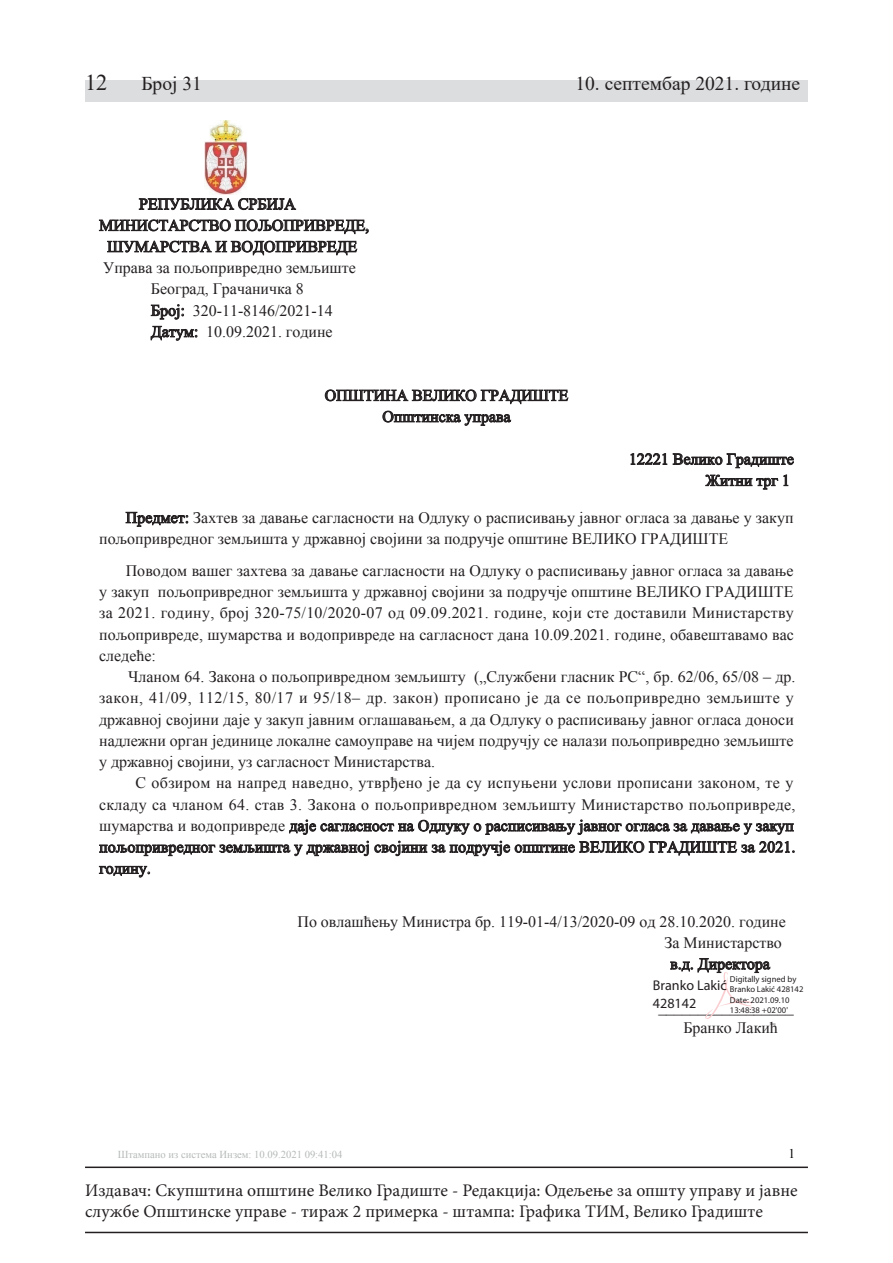
<style>
.page{position:relative;width:893px;height:1263px;background:#fff}
.page>*{position:absolute;margin:0;border:0;box-sizing:border-box;transform-origin:0 0}
.t1{font:22.5px "Times New Roman";color:#231f20}
.t2{font:19.5px "Times New Roman";color:#231f20}
.t3{font:17.7px/21.3px "Minion Pro";color:#231f20}
.t4{font:15.9px/21.3px "Times New Roman";color:#231f20}
.t5{font:14.1px/17.5px "Myriad Pro";color:#231f20}
.t6{font:13.35px "Times New Roman";color:#000001}
.t7{font:10.65px "Times New Roman";color:#b6b9b9}
.t8{font:8.55px/10.5px "Myriad Pro";color:#231f20}
</style>
<div class="page">
<div style="left:85px;top:81px;width:723px;height:21px;background:#dcdddf"></div>
<img style="left:204px;top:120px;width:43px;height:75px">
<svg style="left:139px;top:198px;width:157px;height:12px"></svg>
<svg style="left:99px;top:219px;width:270px;height:15px"></svg>
<svg style="left:107px;top:240px;width:250px;height:15px"></svg>
<svg style="left:151px;top:304px;width:33px;height:16px"></svg>
<svg style="left:151px;top:326px;width:47px;height:15px"></svg>
<svg style="left:325px;top:389px;width:244px;height:15px"></svg>
<svg style="left:382px;top:411px;width:129px;height:15px"></svg>
<svg style="left:630px;top:453px;width:164px;height:15px"></svg>
<svg style="left:705px;top:474px;width:83px;height:16px"></svg>
<svg style="left:125px;top:512px;width:63px;height:15px"></svg>
<svg style="left:99px;top:819px;width:696px;height:37px"></svg>
<svg style="left:99px;top:866px;width:51px;height:11px"></svg>
<svg style="left:670px;top:958px;width:100px;height:60px"></svg>
<hr style="left:85px;top:1232px;width:723px;height:1px;background:#231f20">
<hr style="left:85px;top:1166px;width:723px;height:2px;background:#231f20">
<h1 class="t1" style="left:85px;top:67px;width:24px">12</h1>
<p class="t2" style="left:141px;top:70px;width:62px">Број 31</p>
<p class="t2" style="left:575px;top:70px;width:226px">10. септембар 2021. године</p>
<p class="t4" style="left:139px;top:193px;width:158px">РЕПУБЛИКА СРБИЈА</p>
<p class="t4" style="left:99px;top:214px;width:271px">МИНИСТАРСТВО ПОЉОПРИВРЕДЕ,</p>
<p class="t4" style="left:107px;top:235px;width:251px">ШУМАРСТВА И ВОДОПРИВРЕДЕ</p>
<p class="t4" style="left:103px;top:257px;width:254px">Управа за пољопривредно земљиште</p>
<p class="t4" style="left:151px;top:278px;width:154px">Београд, Грачаничка 8</p>
<p class="t4" style="left:151px;top:299px;width:183px">Број: 320-11-8146/2021-14</p>
<p class="t4" style="left:151px;top:320px;width:183px">Датум: 10.09.2021. године</p>
<p class="t4" style="left:325px;top:384px;width:245px;text-align:center">ОПШТИНА ВЕЛИКО ГРАДИШТЕ<br>Општинска управa</p>
<p class="t4" style="left:629px;top:448px;width:166px;text-align:right">12221 Велико Градиште<br>Житни трг 1</p>
<p class="t4" style="left:99px;top:506px;width:696px;text-indent:27px">Предмет: Захтев за давање сагласности на Одлуку о расписивању јавног огласа за давање у закуп пољопривредног земљишта у државној својини за подручје општине ВЕЛИКО ГРАДИШТЕ</p>
<p class="t4" style="left:99px;top:559px;width:696px;text-align:justify;text-indent:27px">Поводом вашег захтева за давање сагласности на Одлуку о расписивању јавног огласа за давање у закуп пољопривредног земљишта у државној својини за подручје општине ВЕЛИКО ГРАДИШТЕ за 2021. годину, број 320-75/10/2020-07 од 09.09.2021. године, који сте доставили Министарству пољопривреде, шумарства и водопривреде на сагласност дана 10.09.2021. године, обавештавамо вас следеће:</p>
<p class="t4" style="left:99px;top:666px;width:698px;text-indent:29px">Чланом 64. Закона о пољопривредном земљишту („Службени гласник РС“, бр. 62/06, 65/08 – др. закон, 41/09, 112/15, 80/17 и 95/18– др. закон) прописано је да се пољопривредно земљиште у државној својини даје у закуп јавним оглашавањем, а да Одлуку о расписивању јавног огласа доноси надлежни орган јединице локалне самоуправе на чијем подручју се налази пољопривредно земљиште у државној својини, уз сагласност Министарства.</p>
<p class="t4" style="left:99px;top:772px;width:698px;text-indent:36px">С обзиром на напред наведно, утврђено је да су испуњени услови прописани законом, те у складу са чланом 64. став 3. Закона о пољопривредном земљишту Министарство пољопривреде, шумарства и водопривреде даје сагласност на Одлуку о расписивању јавног огласа за давање у закуп пољопривредног земљишта у државној својини за подручје општине ВЕЛИКО ГРАДИШТЕ за 2021. годину.</p>
<p class="t4" style="left:297px;top:910px;width:490px">По овлашћењу Министра бр. 119-01-4/13/2020-09 од 28.10.2020. године</p>
<p class="t4" style="left:664px;top:931px;width:119px">За Министарство</p>
<p class="t4" style="left:670px;top:953px;width:101px">в.д. Директора</p>
<p class="t5" style="left:653px;top:976px;width:75px">Branko Lakić<br>428142</p>
<p class="t8" style="left:730px;top:973px;width:75px">Digitally signed by<br>Branko Lakić 428142<br>Date: 2021.09.10<br>13:48:38 +02'00'</p>
<p class="t4" style="left:658px;top:995px;width:137px;text-align:center">_________________<br>Бранко Лакић</p>
<p class="t7" style="left:118px;top:1147px;width:226px">Штампано из система Инзем: 10.09.2021 09:41:04</p>
<p class="t6" style="left:788px;top:1144px;width:8px">1</p>
<p class="t3" style="left:85px;top:1180px;width:714px">Издавач: Скупштина општине Велико Градиште - Редакција: Одељење за општу управу и јавне службе Општинске управе - тираж 2 примерка - штампа: Графика ТИМ, Велико Градиште</p>
</div>
